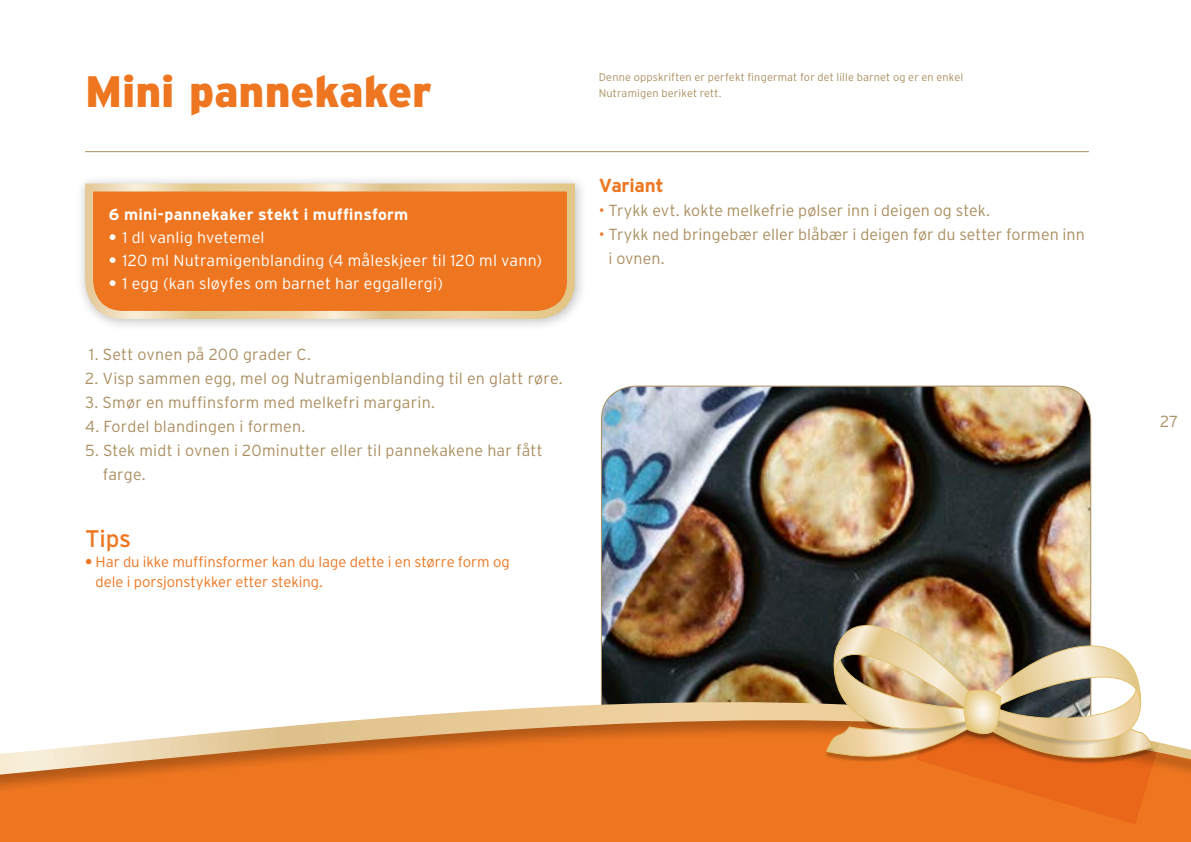
<style>
.page{position:relative;width:1191px;height:842px;background:#fff}
.page>*{position:absolute;margin:0;border:0;box-sizing:border-box;transform-origin:0 0}
.t1{font:900 44px "Interstate";color:#ee7620}
.t2{font:24px "Interstate";color:#ee7620}
.t3{font:700 18.8px "Interstate";letter-spacing:-.015em;color:#ee7620}
.t4{font:300 16px/24px "Interstate";letter-spacing:.01em;color:#ab8f60}
.t5{font:300 16px "Interstate";letter-spacing:.015em;color:#fff}
.t6{font:700 16px "Interstate";letter-spacing:.015em;color:#fff}
.t7{font:300 14.8px/20px "Interstate";letter-spacing:-.005em;color:#ee7620}
.t8{font:300 11px/16px "Interstate";letter-spacing:.015em;color:#ab8f60}
.s1{font-weight:700}
.s2{color:#ee7620}
</style>
<div class="page">
<img style="left:601px;top:386px;width:490px;height:227px">
<div style="left:0;top:832px;width:747px;height:10px;background:#ee7620"></div>
<div style="left:0;top:644px;width:1191px;height:188px;background:#ee7620"></div>
<svg style="left:0;top:613px;width:747px;height:176px"></svg>
<img style="left:1103px;top:644px;width:88px;height:198px">
<img style="left:1103px;top:644px;width:68px;height:181px">
<img style="left:747px;top:563px;width:356px;height:279px">
<svg style="left:825px;top:617px;width:331px;height:194px"></svg>
<hr style="left:85px;top:151px;width:1004px;height:1px;background:#ab8f60">
<div style="left:76px;top:174px;width:511px;height:157px;background:#000;opacity:.25"></div>
<svg style="left:81px;top:179px;width:498px;height:144px;background:#ed8b41"></svg>
<h1 class="t1" style="left:85px;top:67px;width:348px">Mini pannekaker</h1>
<p class="t8" style="left:599px;top:69px;width:366px">Denne oppskriften er perfekt fingermat for det lille barnet og er en enkel<br>Nutramigen beriket rett.</p>
<p class="t6" style="left:109px;top:206px;width:301px">6 mini-pannekaker stekt i muffinsform</p>
<p class="t5" style="left:109px;top:228px;width:157px"><span class="s1">•</span> 1 dl vanlig hvetemel</p>
<p class="t5" style="left:109px;top:251px;width:435px"><span class="s1">•</span> 120 ml Nutramigenblanding (4 måleskjeer til 120 ml vann)</p>
<p class="t5" style="left:109px;top:274px;width:335px"><span class="s1">•</span> 1 egg (kan sløyfes om barnet har eggallergi)</p>
<p class="t4" style="left:89px;top:342px;width:223px">1. Sett ovnen på 200 grader C.</p>
<p class="t4" style="left:85px;top:366px;width:479px">2. Visp sammen egg, mel og Nutramigenblanding til en glatt røre.</p>
<p class="t4" style="left:85px;top:390px;width:351px">3. Smør en muffinsform med melkefri margarin.</p>
<p class="t4" style="left:85px;top:414px;width:222px">4. Fordel blandingen i formen.</p>
<p class="t4" style="left:103px;top:438px;width:441px;text-indent:-18px">5. Stek midt i ovnen i 20minutter eller til pannekakene har fått farge.</p>
<h2 class="t2" style="left:85px;top:525px;width:48px">Tips</h2>
<p class="t7" style="left:96px;top:551px;width:416px;text-indent:-11px"><span class="s1">•</span> Har du ikke muffinsformer kan du lage dette i en større form og dele i porsjonstykker etter steking.</p>
<p class="t3" style="left:599px;top:175px;width:66px">Variant</p>
<p class="t4" style="left:599px;top:198px;width:392px"><span class="s2">•</span> Trykk evt. kokte melkefrie pølser inn i deigen og stek.</p>
<p class="t4" style="left:608px;top:222px;width:478px;text-indent:-10px"><span class="s2">•</span> Trykk ned bringebær eller blåbær i deigen før du setter formen inn i ovnen.</p>
<p class="t4" style="left:1160px;top:410px;width:20px">27</p>
</div>
